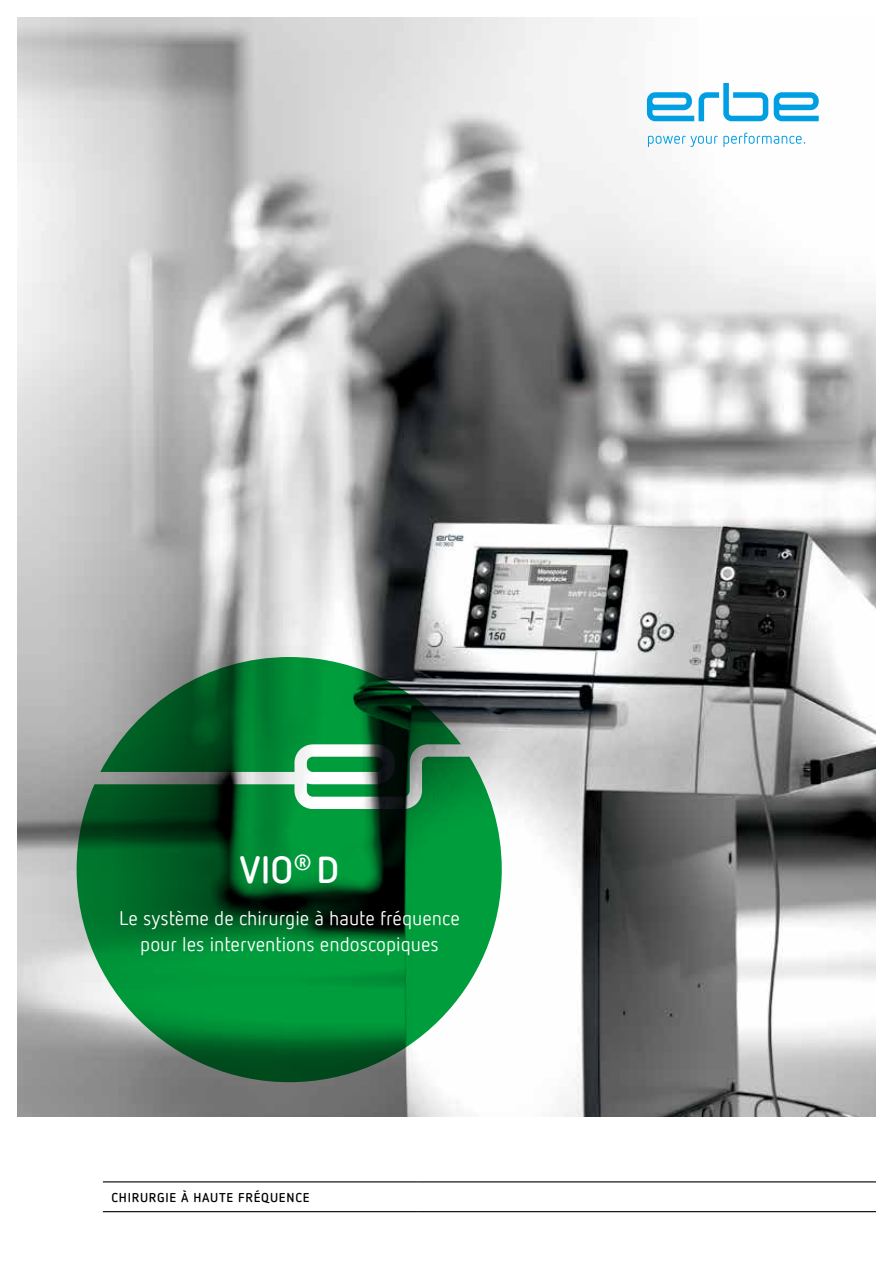
<style>
.page{position:relative;width:893px;height:1263px;background:#fff}
.page>*{position:absolute;margin:0;border:0;box-sizing:border-box;transform-origin:0 0}
.t1{font:700 37.5px "Netto Offc Pro";color:#fff}
.t2{font:19.5px/25.5px "Netto Offc Pro";color:#fff;text-align:center}
.t3{font:700 12.75px "Netto Offc Pro";letter-spacing:.06em;color:#000}
</style>
<div class="page">
<img style="left:17px;top:17px;width:859px;height:1100px">
<svg style="left:647px;top:83px;width:121px;height:38px"></svg>
<svg style="left:774px;top:92px;width:45px;height:29px"></svg>
<svg style="left:648px;top:133px;width:157px;height:13px"></svg>
<hr style="left:103px;top:1181px;width:315px;height:1px;background:#000">
<hr style="left:418px;top:1181px;width:458px;height:1px;background:#000">
<hr style="left:103px;top:1211px;width:315px;height:1px;background:#000">
<hr style="left:418px;top:1211px;width:458px;height:1px;background:#000">
<svg style="left:77px;top:757px;width:425px;height:325px;background:#24854a"></svg>
<svg style="left:100px;top:657px;width:361px;height:140px;background:#32764c"></svg>
<h1 class="t1" style="left:240px;top:844px;width:101px">VIO<sup>®</sup> D</h1>
<p class="t2" style="left:119px;top:905px;width:342px">Le système de chirurgie à haute fréquence pour les interventions endoscopiques</p>
<p class="t3" style="left:111px;top:1189px;width:200px">CHIRURGIE À HAUTE FRÉQUENCE</p>
</div>
